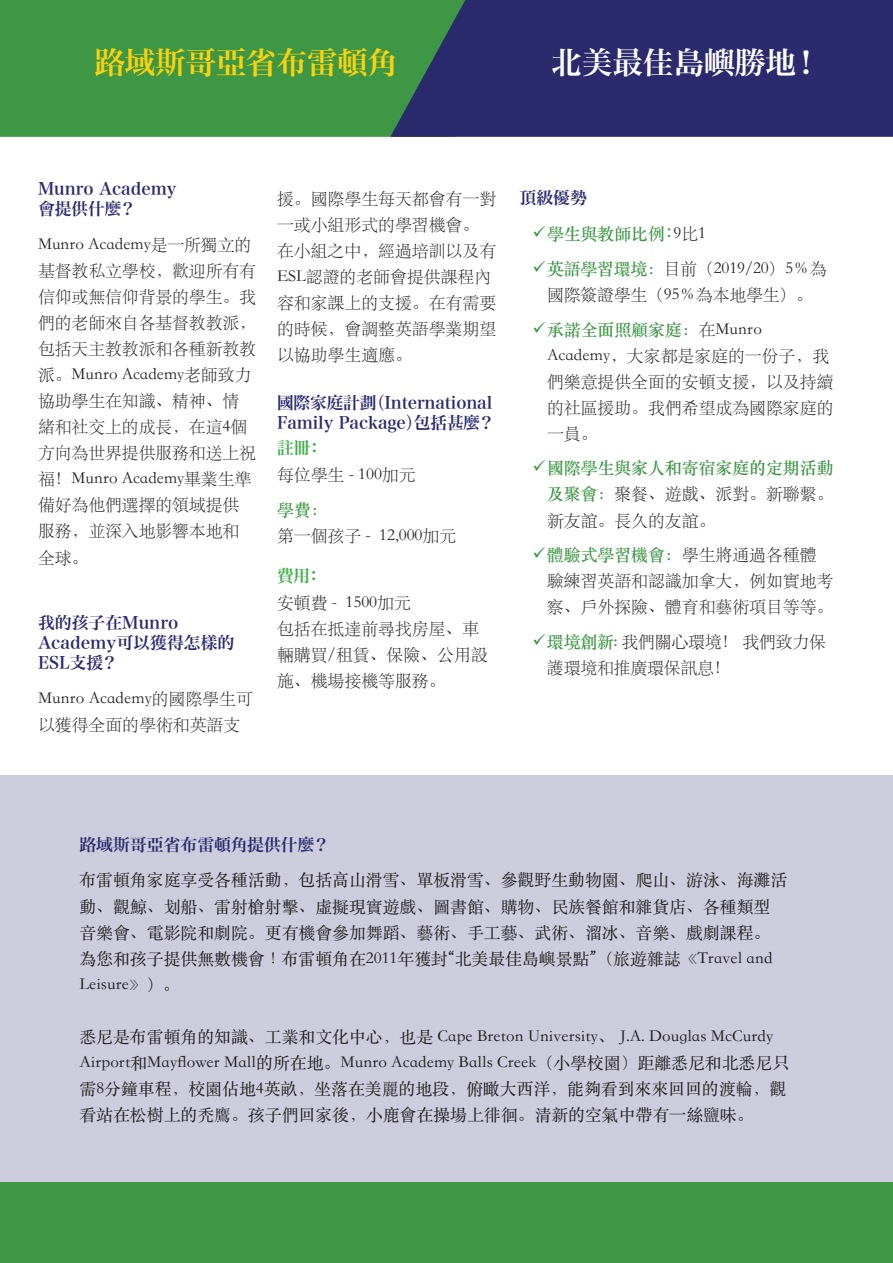
<style>
.page{position:relative;width:893px;height:1263px;background:#fff}
.page>*{position:absolute;margin:0;border:0;box-sizing:border-box;transform-origin:0 0}
.t1{font:30.6px "Hira Min Pro W6";letter-spacing:-.01em;color:#fcd10d}
.t2{font:30.6px "Hira Min Pro W6";color:#fff}
.t3{font:16.8px/26.1px "ST Songti SC Light";color:#231f20}
.t4{font:16.8px/26.1px "ST Songti SC Regular";color:#231f20}
.t5{font:16.8px/20.2px "Hira Min Pro W6";color:#2a2a6e}
.s1{font-family:"Hira Min Pro W6";color:#40ae49}
.s2{font-family:"ST Songti SC Bold";color:#3d9744}
.s3{font-family:"Hira Min Pro W6";color:#2a2a6e}
.s4{font-family:"Hira Min Pro W3";color:#3d9744}
</style>
<div class="page">
<div style="left:0;top:0;width:390px;height:137px;background:#3d9744"></div>
<div style="left:0;top:775px;width:893px;height:407px;background:#ccccdc"></div>
<div style="left:0;top:1182px;width:893px;height:81px;background:#3d9744"></div>
<svg style="left:390px;top:0;width:503px;height:137px;background:#2b326a"></svg>
<p class="t1" style="left:94px;top:35px;width:305px">路域斯哥亞省布雷頓角</p>
<p class="t2" style="left:551px;top:35px;width:272px">北美最佳島嶼勝地！</p>
<p class="t5" style="left:38px;top:177px;width:140px">Munro Academy會提供什麼？</p>
<p class="t3" style="left:38px;top:231px;width:220px">Munro Academy是一所獨立的基督教私立學校，歡迎所有有信仰或無信仰背景的學生。我們的老師來自各基督教教派，包括天主教教派和各種新教教派。Munro Academy老師致力協助學生在知識、精神、情緒和社交上的成長，在這4個方向為世界提供服務和送上祝福！Munro Academy畢業生準備好為他們選擇的領域提供服務，並深入地影響本地和全球。</p>
<p class="t5" style="left:38px;top:611px;width:198px">我的孩子在Munro<br>Academy可以獲得怎樣的<br>ESL支援？</p>
<p class="t3" style="left:38px;top:685px;width:216px">Munro Academy的國際學生可以獲得全面的學術和英語支</p>
<p class="t3" style="left:277px;top:184px;width:221px">援。國際學生每天都會有一對一或小組形式的學習機會。在小組之中，經過培訓以及有<br>ESL認證的老師會提供課程內容和家課上的支援。在有需要的時候，會調整英語學業期望以協助學生適應。</p>
<p class="t5" style="left:277px;top:391px;width:219px">國際家庭計劃（International<br>Family Package）包括甚麼？</p>
<p class="t3" style="left:277px;top:435px;width:140px"><span class="s1">註冊：<br></span>每位學生 - 100加元</p>
<p class="t3" style="left:277px;top:495px;width:181px"><span class="s2">學費：<br></span>第一個孩子 - 12,000加元</p>
<p class="t3" style="left:277px;top:563px;width:212px"><span class="s1">費用：<br></span>安頓費 - 1500加元<br>包括在抵達前尋找房屋、車輛購買/租賃、保險、公用設施、機場接機等服務。</p>
<p class="t3" style="left:547px;top:181px;width:281px;line-height:34.8px;text-indent:-28px"><span class="s3">頂級優勢<br></span><span class="s2">學生與教師比例</span><span class="s4">：</span>9比1<br><span class="s2">英語學習環境：</span>目前（2019/20）5％為</p>
<p class="t3" style="left:547px;top:276px;width:267px;line-height:34.8px">國際簽證學生（95％為本地學生）。<span class="s2">承諾全面照顧家庭：</span>在Munro</p>
<p class="t3" style="left:547px;top:341px;width:288px">Academy，大家都是家庭的一份子，我們樂意提供全面的安頓支援，以及持續的社區援助。我們希望成為國際家庭的一員。</p>
<p class="t3" style="left:547px;top:454px;width:288px;text-align:justify"><span class="s2">國際學生與家人和寄宿家庭的定期活動及聚會：</span>聚餐、遊戲、派對。新聯繫。新友誼。長久的友誼。</p>
<p class="t3" style="left:547px;top:541px;width:288px"><span class="s2">體驗式學習機會：</span>學生將通過各種體驗練習英語和認識加拿大，例如實地考察、戶外探險、體育和藝術項目等等。</p>
<p class="t3" style="left:547px;top:628px;width:281px"><span class="s2">環境創新:</span> 我們關心環境！ 我們致力保護環境和推廣環保訊息！</p>
<p class="t4" style="left:79px;top:827px;width:709px;line-height:34.8px"><span class="s3">路域斯哥亞省布雷頓角提供什麼？<br></span>布雷頓角家庭享受各種活動，包括高山滑雪、單板滑雪、參觀野生動物園、爬山、游泳、海灘活</p>
<p class="t4" style="left:79px;top:893px;width:695px">動、觀鯨、划船、雷射槍射擊、虛擬現實遊戲、圖書館、購物、民族餐館和雜貨店、各種類型音樂會、電影院和劇院。更有機會參加舞蹈、藝術、手工藝、武術、溜冰、音樂、戲劇課程。為您和孩子提供無數機會！布雷頓角在2011年獲封“北美最佳島嶼景點”（旅遊雜誌《Travel and Leisure》）。</p>
<p class="t4" style="left:79px;top:1023px;width:711px">悉尼是布雷頓角的知識、工業和文化中心，也是 Cape Breton University、 J.A. Douglas McCurdy Airport和Mayflower Mall的所在地。Munro Academy Balls Creek（小學校園）距離悉尼和北悉尼只需8分鐘車程，校園佔地4英畝，坐落在美麗的地段，俯瞰大西洋，能夠看到來來回回的渡輪，觀看站在松樹上的禿鷹。孩子們回家後，小鹿會在操場上徘徊。清新的空氣中帶有一絲鹽味。</p>
</div>
